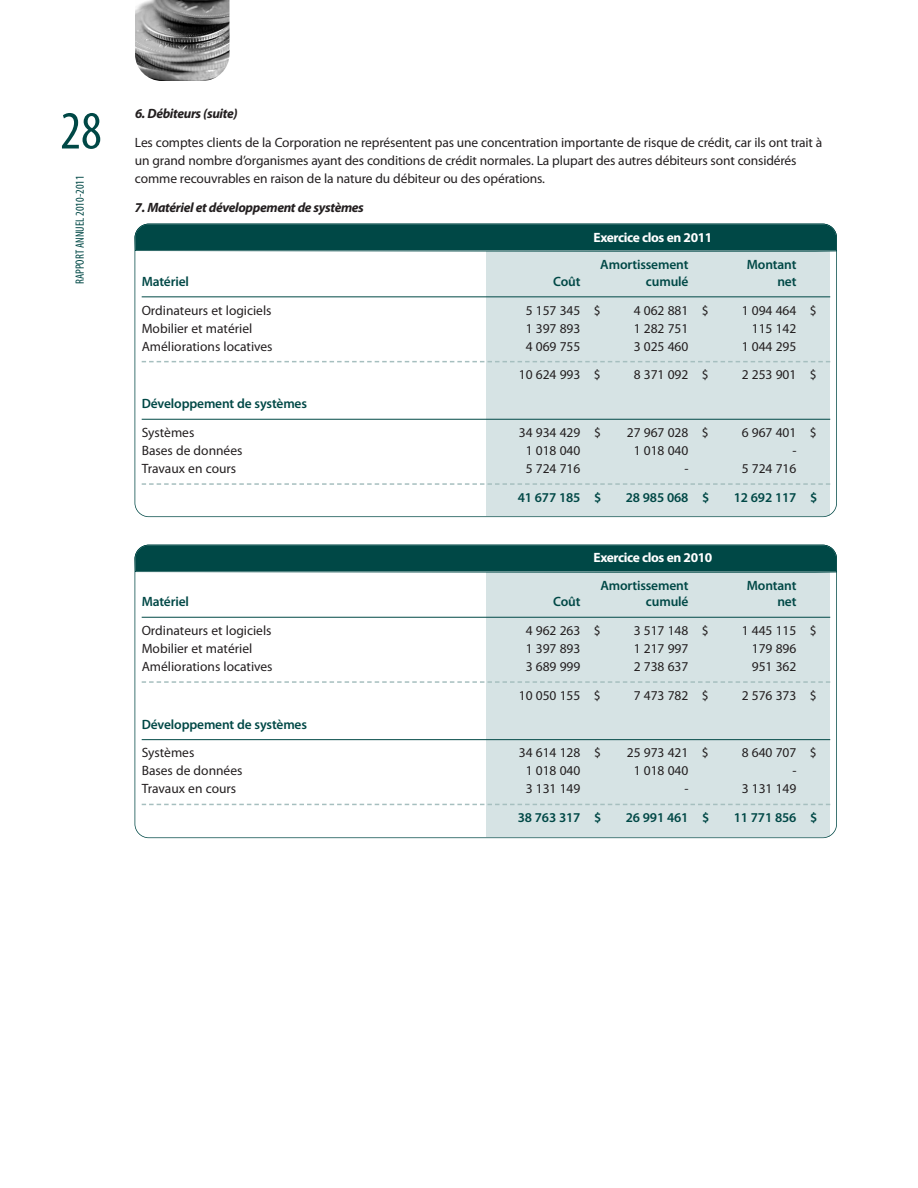
<style>
.page{position:relative;width:918px;height:1188px;background:#fff}
.page>*{position:absolute;margin:0;border:0;box-sizing:border-box;transform-origin:0 0}
.t1{font:condensed 54px "Myriad Pro";color:#004846}
.t2{font:13.5px/18px "Myriad Pro";color:#231f20}
.t3{font:600 13.5px "Myriad Pro";letter-spacing:-.01em;color:#004846}
.t4{font:italic 700 13.5px "Myriad Pro";letter-spacing:-.025em;color:#231f20}
.t5{font:700 13.5px "Myriad Pro";letter-spacing:-.03em;color:#fff}
.t6{font:condensed 12px "Myriad Pro";color:#004846}
</style>
<div class="page">
<div style="left:486px;top:251px;width:343px;height:265px;background:#d6e3e4"></div>
<svg style="left:135px;top:224px;width:702px;height:28px;background:#0a4f4d"></svg>
<div style="left:135px;top:224px;width:702px;height:293px;border:2px solid #004846;border-radius:14px"></div>
<div style="left:486px;top:572px;width:343px;height:265px;background:#d6e3e4"></div>
<svg style="left:135px;top:545px;width:702px;height:28px;background:#094e4c"></svg>
<div style="left:135px;top:545px;width:702px;height:293px;border:2px solid #004846;border-radius:14px"></div>
<hr style="left:142px;top:296px;width:688px;height:1px;background:#004846">
<svg style="left:142px;top:361px;width:688px;height:1px"></svg>
<hr style="left:142px;top:419px;width:688px;height:1px;background:#004846">
<svg style="left:142px;top:483px;width:688px;height:2px"></svg>
<hr style="left:142px;top:617px;width:688px;height:1px;background:#004846">
<svg style="left:142px;top:681px;width:688px;height:2px"></svg>
<hr style="left:142px;top:739px;width:688px;height:1px;background:#004846">
<svg style="left:142px;top:804px;width:688px;height:1px"></svg>
<img style="left:135px;top:0;width:95px;height:81px">
<h1 class="t1" style="left:60px;top:111px;width:43px">28</h1>
<p class="t6" style="left:76px;top:284px;width:110px;rotate:-90deg">RAPPORT ANNUEL 2010-2011</p>
<p class="t4" style="left:135px;top:109px;width:104px">6. Débiteurs (suite)</p>
<p class="t2" style="left:135px;top:134px;width:689px">Les comptes clients de la Corporation ne représentent pas une concentration importante de risque de crédit, car ils ont trait à un grand nombre d’organismes ayant des conditions de crédit normales. La plupart des autres débiteurs sont considérés comme recouvrables en raison de la nature du débiteur ou des opérations.</p>
<p class="t4" style="left:135px;top:202px;width:230px">7. Matériel et développement de systèmes</p>
<p class="t5" style="left:594px;top:232px;width:120px">Exercice clos en 2011</p>
<p class="t3" style="left:600px;top:260px;width:90px">Amortissement</p>
<p class="t3" style="left:747px;top:260px;width:51px">Montant</p>
<p class="t3" style="left:142px;top:276px;width:49px">Matériel</p>
<p class="t3" style="left:553px;top:276px;width:29px">Coût</p>
<p class="t3" style="left:646px;top:276px;width:44px">cumulé</p>
<p class="t3" style="left:777px;top:276px;width:21px">net</p>
<p class="t2" style="left:142px;top:302px;width:131px">Ordinateurs et logiciels</p>
<p class="t2" style="left:526px;top:302px;width:77px">5 157 345 $</p>
<p class="t2" style="left:634px;top:302px;width:77px">4 062 881 $</p>
<p class="t2" style="left:742px;top:302px;width:77px">1 094 464 $</p>
<p class="t2" style="left:142px;top:320px;width:112px">Mobilier et matériel</p>
<p class="t2" style="left:526px;top:320px;width:56px">1 397 893</p>
<p class="t2" style="left:634px;top:320px;width:56px">1 282 751</p>
<p class="t2" style="left:752px;top:320px;width:46px">115 142</p>
<p class="t2" style="left:142px;top:338px;width:132px">Améliorations locatives</p>
<p class="t2" style="left:526px;top:338px;width:56px">4 069 755</p>
<p class="t2" style="left:634px;top:338px;width:56px">3 025 460</p>
<p class="t2" style="left:742px;top:338px;width:56px">1 044 295</p>
<p class="t2" style="left:519px;top:367px;width:84px">10 624 993 $</p>
<p class="t2" style="left:634px;top:367px;width:77px">8 371 092 $</p>
<p class="t2" style="left:742px;top:367px;width:77px">2 253 901 $</p>
<p class="t3" style="left:142px;top:399px;width:167px">Développement de systèmes</p>
<p class="t2" style="left:142px;top:425px;width:54px">Systèmes</p>
<p class="t2" style="left:519px;top:425px;width:84px">34 934 429 $</p>
<p class="t2" style="left:627px;top:425px;width:84px">27 967 028 $</p>
<p class="t2" style="left:742px;top:425px;width:77px">6 967 401 $</p>
<p class="t2" style="left:142px;top:443px;width:102px">Bases de données</p>
<p class="t2" style="left:526px;top:443px;width:56px">1 018 040</p>
<p class="t2" style="left:634px;top:443px;width:56px">1 018 040</p>
<p class="t2" style="left:792px;top:443px;width:6px">-</p>
<p class="t2" style="left:142px;top:461px;width:96px">Travaux en cours</p>
<p class="t2" style="left:526px;top:461px;width:56px">5 724 716</p>
<p class="t2" style="left:684px;top:461px;width:6px">-</p>
<p class="t2" style="left:742px;top:461px;width:56px">5 724 716</p>
<p class="t3" style="left:518px;top:492px;width:85px">41 677 185 $</p>
<p class="t3" style="left:626px;top:492px;width:85px">28 985 068 $</p>
<p class="t3" style="left:734px;top:492px;width:85px">12 692 117 $</p>
<p class="t5" style="left:594px;top:553px;width:120px">Exercice clos en 2010</p>
<p class="t3" style="left:600px;top:580px;width:90px">Amortissement</p>
<p class="t3" style="left:747px;top:580px;width:51px">Montant</p>
<p class="t3" style="left:142px;top:597px;width:49px">Matériel</p>
<p class="t3" style="left:553px;top:597px;width:29px">Coût</p>
<p class="t3" style="left:646px;top:597px;width:44px">cumulé</p>
<p class="t3" style="left:777px;top:597px;width:21px">net</p>
<p class="t2" style="left:142px;top:623px;width:131px">Ordinateurs et logiciels</p>
<p class="t2" style="left:526px;top:623px;width:77px">4 962 263 $</p>
<p class="t2" style="left:634px;top:623px;width:77px">3 517 148 $</p>
<p class="t2" style="left:742px;top:623px;width:77px">1 445 115 $</p>
<p class="t2" style="left:142px;top:641px;width:112px">Mobilier et matériel</p>
<p class="t2" style="left:526px;top:641px;width:56px">1 397 893</p>
<p class="t2" style="left:634px;top:641px;width:56px">1 217 997</p>
<p class="t2" style="left:752px;top:641px;width:46px">179 896</p>
<p class="t2" style="left:142px;top:659px;width:132px">Améliorations locatives</p>
<p class="t2" style="left:526px;top:659px;width:56px">3 689 999</p>
<p class="t2" style="left:634px;top:659px;width:56px">2 738 637</p>
<p class="t2" style="left:752px;top:659px;width:46px">951 362</p>
<p class="t2" style="left:519px;top:687px;width:84px">10 050 155 $</p>
<p class="t2" style="left:634px;top:687px;width:77px">7 473 782 $</p>
<p class="t2" style="left:742px;top:687px;width:77px">2 576 373 $</p>
<p class="t3" style="left:142px;top:719px;width:167px">Développement de systèmes</p>
<p class="t2" style="left:142px;top:745px;width:54px">Systèmes</p>
<p class="t2" style="left:519px;top:745px;width:84px">34 614 128 $</p>
<p class="t2" style="left:627px;top:745px;width:84px">25 973 421 $</p>
<p class="t2" style="left:742px;top:745px;width:77px">8 640 707 $</p>
<p class="t2" style="left:142px;top:763px;width:102px">Bases de données</p>
<p class="t2" style="left:526px;top:763px;width:56px">1 018 040</p>
<p class="t2" style="left:634px;top:763px;width:56px">1 018 040</p>
<p class="t2" style="left:792px;top:763px;width:6px">-</p>
<p class="t2" style="left:142px;top:781px;width:96px">Travaux en cours</p>
<p class="t2" style="left:526px;top:781px;width:56px">3 131 149</p>
<p class="t2" style="left:684px;top:781px;width:6px">-</p>
<p class="t2" style="left:742px;top:781px;width:56px">3 131 149</p>
<p class="t3" style="left:518px;top:813px;width:85px">38 763 317 $</p>
<p class="t3" style="left:626px;top:813px;width:85px">26 991 461 $</p>
<p class="t3" style="left:734px;top:813px;width:85px">11 771 856 $</p>
</div>
